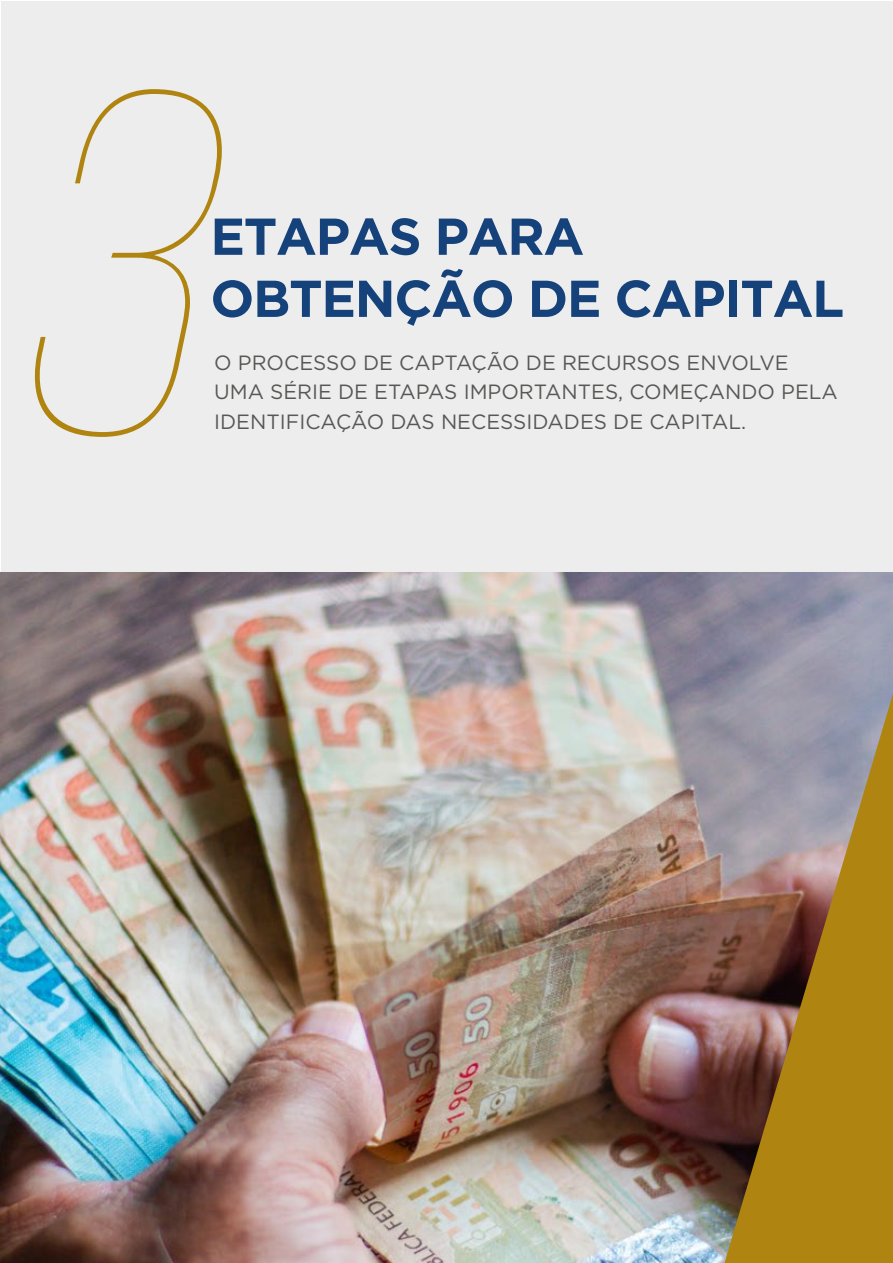
<style>
.page{position:relative;width:893px;height:1263px;background:#fff}
.page>*{position:absolute;margin:0;border:0;box-sizing:border-box;transform-origin:0 0}
.t1{font:italic 100 483px "Bebas Neue Pro";color:#b08410}
.t2{font:700 51.75px/62.1px "Gotham";letter-spacing:-.025em;color:#15427b}
.t3{font:20.7px/29.5px "Gotham";color:#575756}
</style>
<div class="page">
<div style="left:1px;top:1px;width:892px;height:1040px;background:#ededed"></div>
<img style="left:0;top:573px;width:892px;height:690px">
<svg style="left:724px;top:694px;width:169px;height:569px;background:#9c7c44"></svg>
<h1 class="t1" style="left:29px;top:2px;width:184px">3</h1>
<h2 class="t2" style="left:210px;top:205px;width:635px">ETAPAS PARA<br>OBTENÇÃO DE CAPITAL</h2>
<p class="t3" style="left:214px;top:347px;width:625px">O PROCESSO DE CAPTAÇÃO DE RECURSOS ENVOLVE<br>UMA SÉRIE DE ETAPAS IMPORTANTES, COMEÇANDO PELA<br>IDENTIFICAÇÃO DAS NECESSIDADES DE CAPITAL.</p>
</div>
